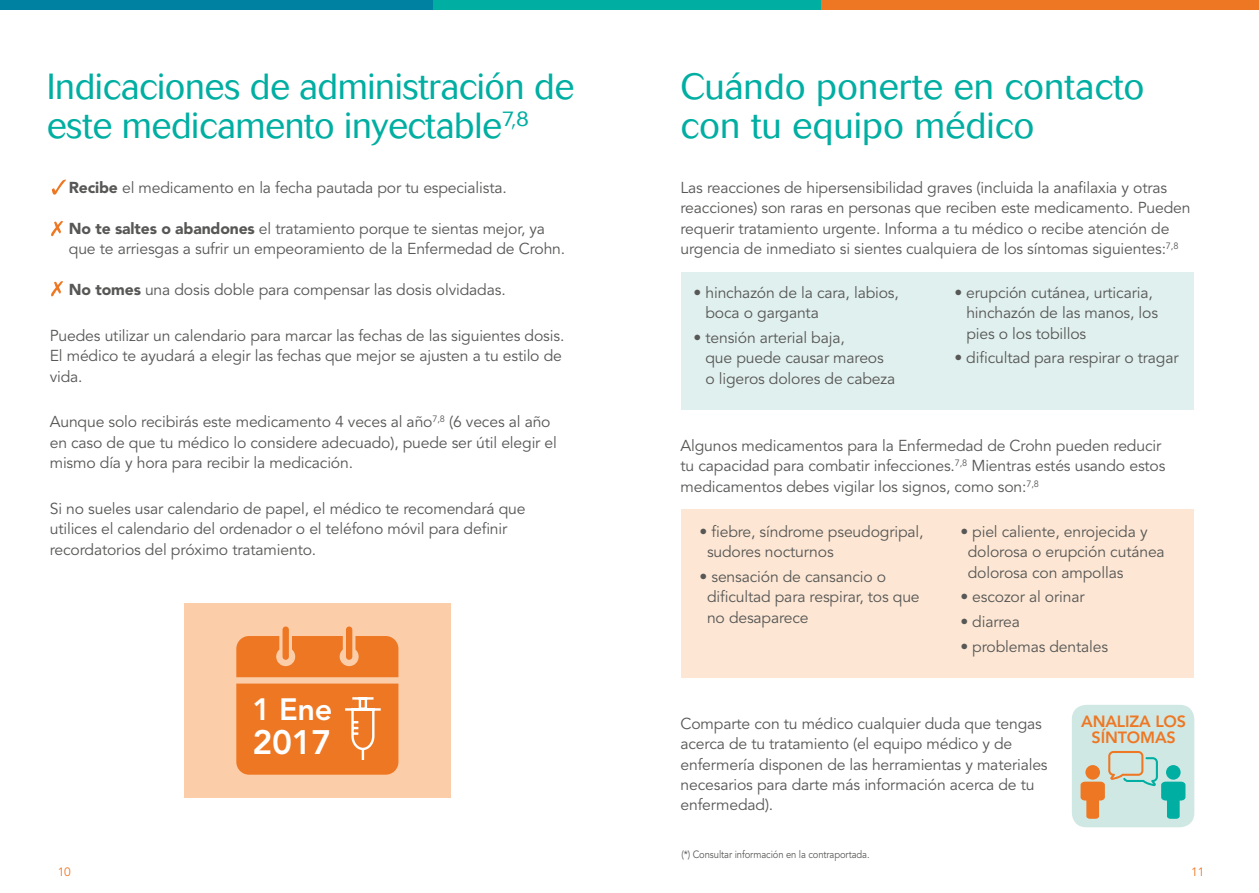
<style>
.page{position:relative;width:1259px;height:893px;background:#fff}
.page>*{position:absolute;margin:0;border:0;box-sizing:border-box;transform-origin:0 0}
.t1{font:300 36px/39px "Cosmos";letter-spacing:-.01em;color:#00aea2}
.t2{font:800 33.75px "Avenir";color:#fff}
.t3{font:800 30.75px "Avenir";color:#fff}
.t4{font:800 16.2px/15.8px "Avenir";letter-spacing:-.01em;color:#ee7723;text-align:center}
.t5{font:15.75px/20.4px "Avenir";letter-spacing:-.01em;color:#575756}
.t6{font:12px "Avenir";color:#ee7723}
.t7{font:10.5px "Avenir";letter-spacing:-.01em;color:#575756;scale:.9 1}
.s1{font-weight:900}
</style>
<div class="page">
<div style="left:681px;top:272px;width:513px;height:137px;background:#e0f0ee"></div>
<div style="left:681px;top:509px;width:513px;height:168px;background:#fde7d4"></div>
<div style="left:184px;top:603px;width:266px;height:195px;background:#fbcda8"></div>
<svg style="left:236px;top:626px;width:162px;height:149px"></svg>
<svg style="left:52px;top:180px;width:14px;height:15px"></svg>
<svg style="left:51px;top:221px;width:12px;height:15px"></svg>
<svg style="left:51px;top:281px;width:12px;height:15px"></svg>
<div style="left:1071px;top:705px;width:123px;height:122px;background:#cfe8e4;border-radius:14px"></div>
<svg style="left:1080px;top:751px;width:105px;height:68px"></svg>
<div style="left:820px;top:0;width:439px;height:10px;background:#ee7723"></div>
<div style="left:433px;top:0;width:387px;height:10px;background:#00aea2"></div>
<div style="left:0;top:0;width:433px;height:10px;background:#0081a1"></div>
<h1 class="t1" style="left:47px;top:68px;width:529px">Indicaciones de administración de este medicamento inyectable<sup>7,8</sup></h1>
<h1 class="t1" style="left:680px;top:68px;width:465px">Cuándo ponerte en contacto con tu equipo médico</h1>
<p class="t5" style="left:69px;top:178px;width:439px"><span class="s1">Recibe</span> el medicamento en la fecha pautada por tu especialista.</p>
<p class="t5" style="left:69px;top:219px;width:498px"><span class="s1">No te saltes o abandones</span> el tratamiento porque te sientas mejor, ya que te arriesgas a sufrir un empeoramiento de la Enfermedad de Crohn.</p>
<p class="t5" style="left:69px;top:280px;width:438px"><span class="s1">No tomes</span> una dosis doble para compensar las dosis olvidadas.</p>
<p class="t5" style="left:680px;top:178px;width:511px">Las reacciones de hipersensibilidad graves (incluida la anafilaxia y otras reacciones) son raras en personas que reciben este medicamento. Pueden requerir tratamiento urgente. Informa a tu médico o recibe atención de urgencia de inmediato si sientes cualquiera de los síntomas siguientes:<sup>7,8</sup></p>
<p class="t5" style="left:705px;top:283px;width:195px;text-indent:-12px">• hinchazón de la cara, labios, boca o garganta</p>
<p class="t5" style="left:705px;top:328px;width:191px;text-indent:-12px">• tensión arterial baja,<br>que puede causar mareos o ligeros dolores de cabeza</p>
<p class="t5" style="left:966px;top:283px;width:193px;text-indent:-12px">• erupción cutánea, urticaria, hinchazón de las manos, los pies o los tobillos</p>
<p class="t5" style="left:954px;top:348px;width:226px">• dificultad para respirar o tragar</p>
<p class="t5" style="left:50px;top:326px;width:516px">Puedes utilizar un calendario para marcar las fechas de las siguientes dosis.<br>El médico te ayudará a elegir las fechas que mejor se ajusten a tu estilo de vida.</p>
<p class="t5" style="left:50px;top:412px;width:509px">Aunque solo recibirás este medicamento 4 veces al año<sup>7,8</sup> (6 veces al año en caso de que tu médico lo considere adecuado), puede ser útil elegir el mismo día y hora para recibir la medicación.</p>
<p class="t5" style="left:50px;top:499px;width:477px">Si no sueles usar calendario de papel, el médico te recomendará que utilices el calendario del ordenador o el teléfono móvil para definir recordatorios del próximo tratamiento.</p>
<p class="t5" style="left:680px;top:436px;width:486px">Algunos medicamentos para la Enfermedad de Crohn pueden reducir tu capacidad para combatir infecciones.<sup>7,8</sup> Mientras estés usando estos medicamentos debes vigilar los signos, como son:<sup>7,8</sup></p>
<p class="t5" style="left:707px;top:522px;width:218px;text-indent:-7px">• fiebre, síndrome pseudogripal, sudores nocturnos</p>
<p class="t5" style="left:707px;top:567px;width:214px;text-indent:-7px">• sensación de cansancio o dificultad para respirar, tos que no desaparece</p>
<p class="t5" style="left:968px;top:522px;width:198px;text-indent:-7px">• piel caliente, enrojecida y dolorosa o erupción cutánea dolorosa con ampollas</p>
<p class="t5" style="left:960px;top:587px;width:126px">• escozor al orinar</p>
<p class="t5" style="left:960px;top:612px;width:61px">• diarrea</p>
<p class="t5" style="left:960px;top:636px;width:149px">• problemas dentales</p>
<h3 class="t3" style="left:252px;top:691px;width:81px">1 Ene</h3>
<h2 class="t2" style="left:252px;top:722px;width:80px">2017</h2>
<p class="t5" style="left:680px;top:713px;width:369px">Comparte con tu médico cualquier duda que tengas acerca de tu tratamiento (el equipo médico y de enfermería disponen de las herramientas y materiales necesarios para darte más información acerca de tu enfermedad).</p>
<p class="t7" style="left:681px;top:849px;width:211px">(*) Consultar información en la contraportada.</p>
<p class="t4" style="left:1081px;top:714px;width:106px">ANALIZA LOS<br>SÍNTOMAS</p>
<p class="t6" style="left:58px;top:865px;width:15px">10</p>
<p class="t6" style="left:1191px;top:865px;width:15px">11</p>
</div>
